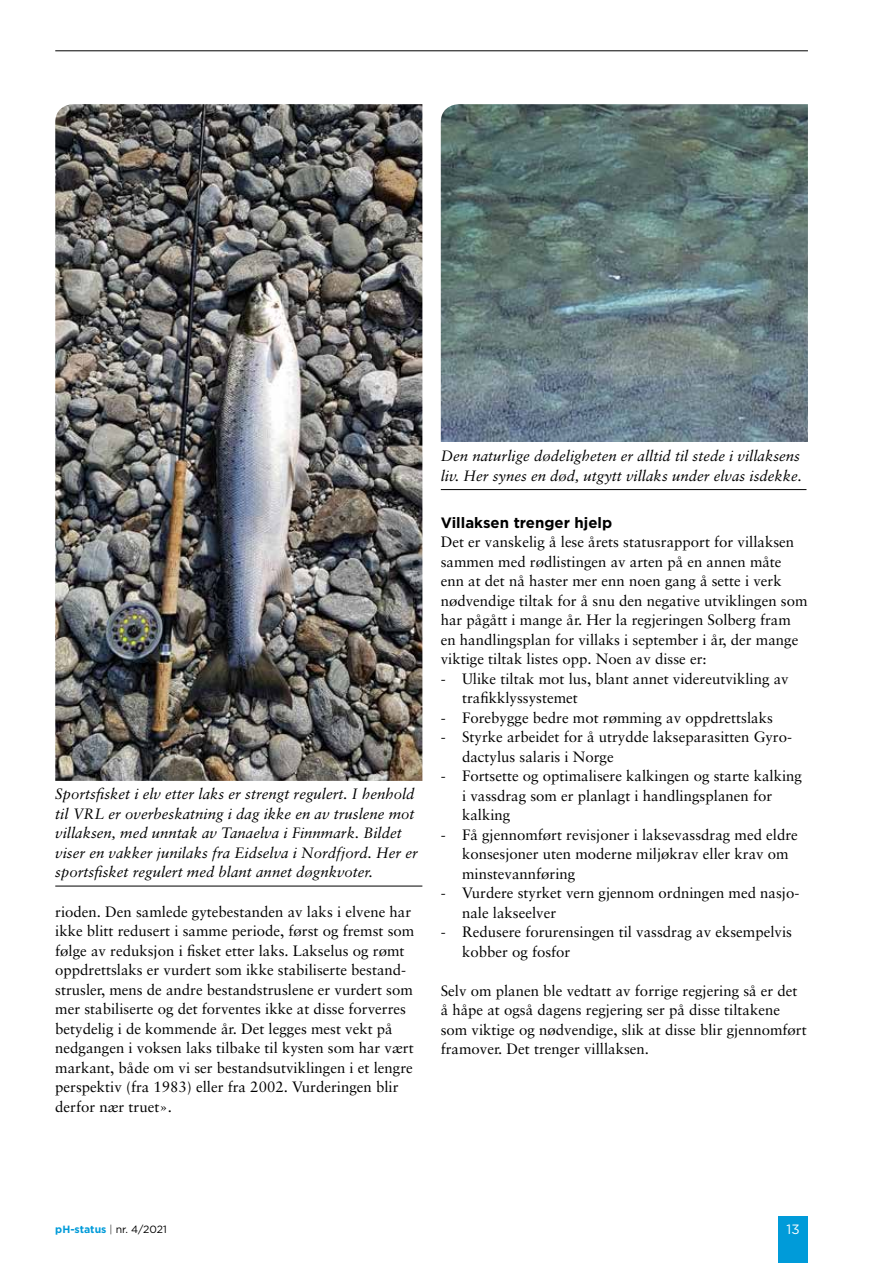
<style>
.page{position:relative;width:893px;height:1263px;background:#fff}
.page>*{position:absolute;margin:0;border:0;box-sizing:border-box;transform-origin:0 0}
.t1{font:15px/19.5px "Sabon";color:#000}
.t2{font:italic 15px/19.5px "Sabon";color:#000}
.t3{font:700 15px "Gotham";color:#000}
.t4{font:13.5px "Gotham";color:#fff}
.t5{font:700 10.5px "Gotham";color:#009bd9}
.s1{font-weight:300;color:#000}
.s2{font-weight:400;color:#000}
</style>
<div class="page">
<div style="left:778px;top:1216px;width:30px;height:47px;background:#009bd9"></div>
<hr style="left:55px;top:51px;width:753px;height:1px;background:#000">
<hr style="left:441px;top:489px;width:365px;height:1px;background:#000">
<img style="left:441px;top:104px;width:367px;height:338px">
<hr style="left:55px;top:886px;width:367px;height:1px;background:#000">
<img style="left:55px;top:104px;width:367px;height:677px">
<p class="t2" style="left:55px;top:784px;width:364px">Sportsfisket i elv etter laks er strengt regulert. I henhold til VRL er overbeskatning i dag ikke en av truslene mot villaksen, med unntak av Tanaelva i Finnmark. Bildet viser en vakker junilaks fra Eidselva i Nordfjord. Her er sportsfisket regulert med blant annet døgnkvoter.</p>
<p class="t1" style="left:55px;top:902px;width:361px">rioden. Den samlede gytebestanden av laks i elvene har ikke blitt redusert i samme periode, først og fremst som følge av reduksjon i fisket etter laks. Lakselus og rømt oppdrettslaks er vurdert som ikke stabiliserte bestand&shy;strusler, mens de andre bestandstruslene er vurdert som mer stabiliserte og det forventes ikke at disse forverres betydelig i de kommende år. Det legges mest vekt på nedgangen i voksen laks tilbake til kysten som har vært markant, både om vi ser bestandsutviklingen i et lengre perspektiv (fra 1983) eller fra 2002. Vurderingen blir derfor nær truet».</p>
<p class="t2" style="left:441px;top:446px;width:363px">Den naturlige dødeligheten er alltid til stede i villaksens liv. Her synes en død, utgytt villaks under elvas isdekke.</p>
<p class="t3" style="left:441px;top:513px;width:173px">Villaksen trenger hjelp</p>
<p class="t1" style="left:441px;top:532px;width:368px">Det er vanskelig å lese årets statusrapport for villaksen sammen med rødlistingen av arten på en annen måte enn at det nå haster mer enn noen gang å sette i verk nødvendige tiltak for å snu den negative utviklingen som har pågått i mange år. Her la regjeringen Solberg fram en handlingsplan for villaks i september i år, der mange viktige tiltak listes opp. Noen av disse er:</p>
<p class="t1" style="left:462px;top:668px;width:328px;text-indent:-21px">- Ulike tiltak mot lus, blant annet videreutvikling av trafikklyssystemet</p>
<p class="t1" style="left:441px;top:707px;width:334px">- Forebygge bedre mot rømming av oppdrettslaks</p>
<p class="t1" style="left:462px;top:727px;width:332px;text-indent:-21px">- Styrke arbeidet for å utrydde lakseparasitten Gyro&shy;dactylus salaris i Norge</p>
<p class="t1" style="left:462px;top:766px;width:342px;text-indent:-21px">- Fortsette og optimalisere kalkingen og starte kalking i vassdrag som er planlagt i handlingsplanen for kalking</p>
<p class="t1" style="left:462px;top:824px;width:337px;text-indent:-21px">- Få gjennomført revisjoner i laksevassdrag med eldre konsesjoner uten moderne miljøkrav eller krav om minstevannføring</p>
<p class="t1" style="left:462px;top:883px;width:339px;text-indent:-21px">- Vurdere styrket vern gjennom ordningen med nasjo&shy;nale lakseelver</p>
<p class="t1" style="left:462px;top:922px;width:332px;text-indent:-21px">- Redusere forurensingen til vassdrag av eksempelvis kobber og fosfor</p>
<p class="t1" style="left:441px;top:980px;width:367px">Selv om planen ble vedtatt av forrige regjering så er det å håpe at også dagens regjering ser på disse tiltakene som viktige og nødvendige, slik at disse blir gjennomført framover. Det trenger villlaksen.</p>
<p class="t5" style="left:55px;top:1223px;width:113px">pH-status <span class="s1">|</span> <span class="s2">nr. 4/2021</span></p>
<p class="t4" style="left:786px;top:1222px;width:15px">13</p>
</div>
